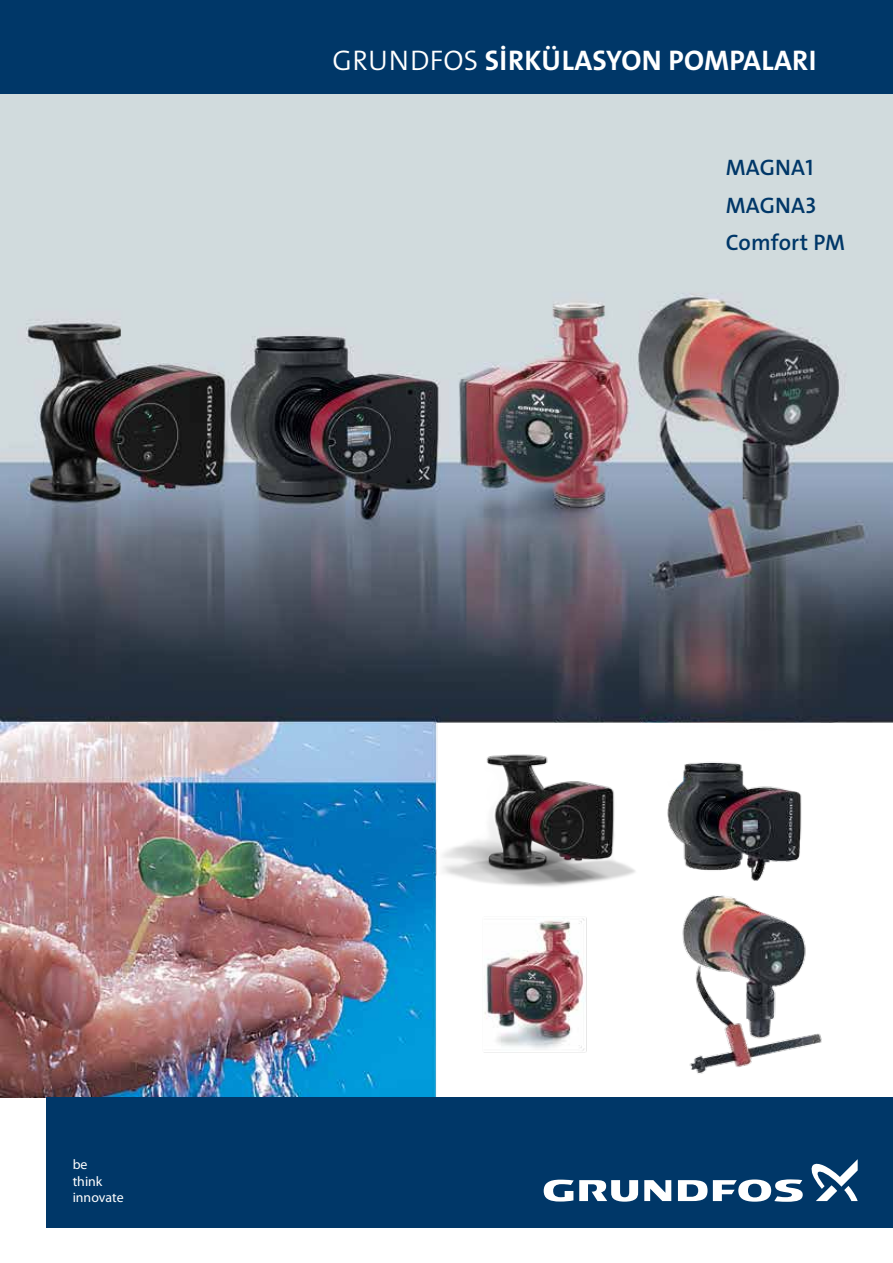
<style>
.page{position:relative;width:893px;height:1263px;background:#fff}
.page>*{position:absolute;margin:0;border:0;box-sizing:border-box;transform-origin:0 0}
.t1{font:28.5px "Grundfos The Sans V2 OT 7 B";letter-spacing:.01em;color:#fff}
.t2{font:22.5px/37.5px "Grundfos The Sans V2 OT 6 SB";letter-spacing:.01em;color:#003768}
.t3{font:13.8px/16.2px "Myriad Pro";color:#fff}
.s1{font-family:"Grundfos The Sans V2 OT 4 SL"}
</style>
<div class="page">
<img style="left:0;top:94px;width:893px;height:1003px">
<div style="left:0;top:0;width:893px;height:94px;background:#003768"></div>
<div style="left:47px;top:1097px;width:846px;height:131px;background:#003768"></div>
<svg style="left:644px;top:1180px;width:27px;height:21px"></svg>
<svg style="left:678px;top:1180px;width:29px;height:21px"></svg>
<svg style="left:544px;top:1180px;width:94px;height:22px"></svg>
<svg style="left:713px;top:1179px;width:90px;height:23px"></svg>
<svg style="left:811px;top:1159px;width:47px;height:42px"></svg>
<p class="t1" style="left:333px;top:42px;width:485px"><span class="s1">GRUNDFOS</span> SİRKÜLASYON POMPALARI</p>
<p class="t2" style="left:726px;top:149px;width:121px">MAGNA1<br>MAGNA3<br>Comfort PM</p>
<p class="t3" style="left:73px;top:1156px;width:53px">be<br>think innovate</p>
</div>
